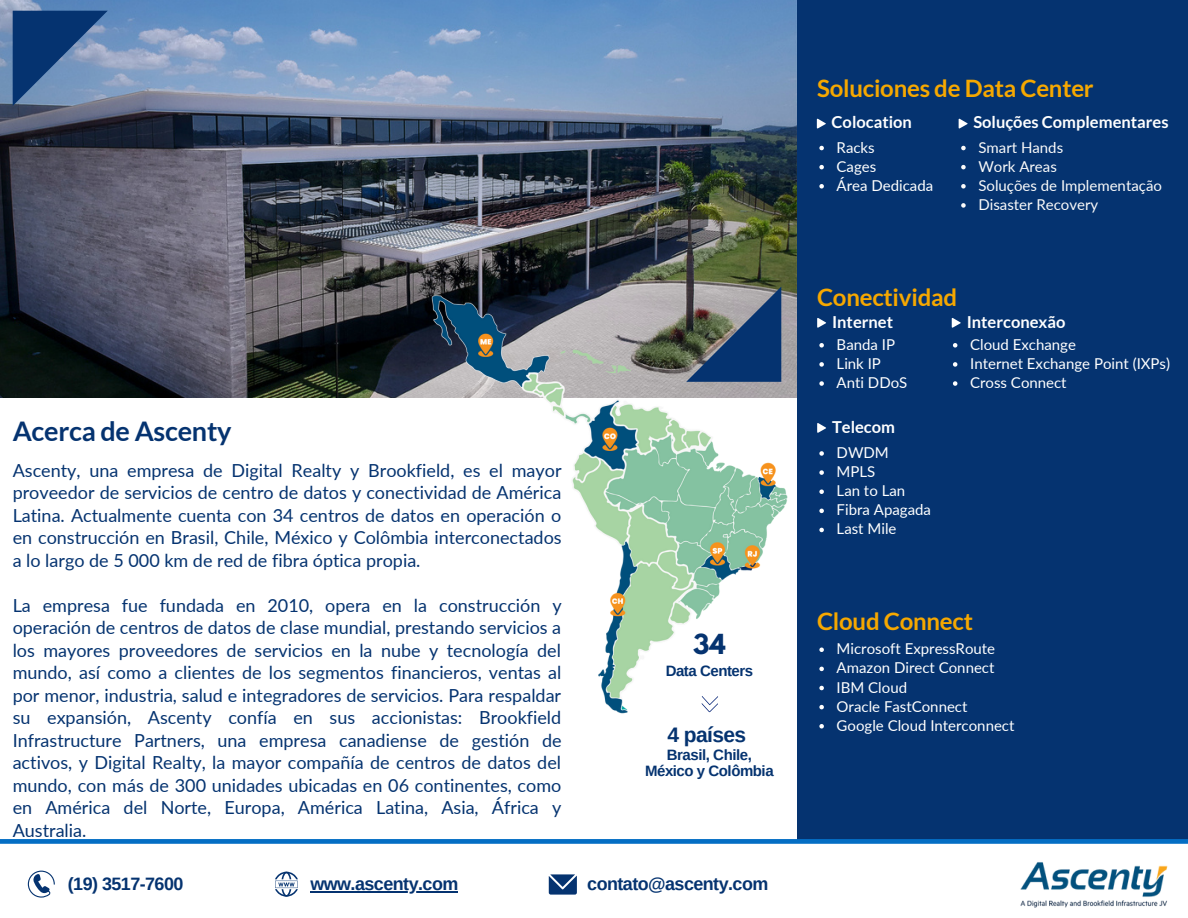
<style>
.page{position:relative;width:1188px;height:918px;background:#fff}
.page>*{position:absolute;margin:0;border:0;box-sizing:border-box;transform-origin:0 0}
.t1{font:700 27px "Lato";letter-spacing:-.01em;color:#053370}
.t2{font:700 24.45px "League Spartan";color:#053370}
.t3{font:700 24px "Lato";letter-spacing:-.01em;color:#f6a800}
.t4{font:700 21px "Arimo";letter-spacing:-.03em;color:#053370}
.t5{font:18px/22.5px "Lato";color:#053370;text-align:justify}
.t6{font:700 18px "Arimo";letter-spacing:-.03em;color:#053370}
.t7{font:700 16.5px "Lato";color:#fff}
.t8{font:15px "Lato";color:#fff}
.t9{font:15px "Lato";color:#fafafa}
.t10{font:700 15px/16.4px "Arimo";letter-spacing:-.03em;color:#053370;text-align:center}
</style>
<div class="page">
<img style="left:0;top:0;width:796px;height:397px">
<div style="left:797px;top:0;width:391px;height:842px;background:#053370"></div>
<svg style="left:0;top:839px;width:1188px;height:5px;background:#0f74c6"></svg>
<svg style="left:819px;top:146px;width:5px;height:4px"></svg>
<svg style="left:819px;top:165px;width:5px;height:4px"></svg>
<svg style="left:819px;top:184px;width:5px;height:5px"></svg>
<svg style="left:961px;top:146px;width:5px;height:4px"></svg>
<svg style="left:961px;top:165px;width:5px;height:4px"></svg>
<svg style="left:961px;top:184px;width:5px;height:5px"></svg>
<svg style="left:961px;top:203px;width:5px;height:5px"></svg>
<svg style="left:817px;top:119px;width:9px;height:10px"></svg>
<svg style="left:959px;top:119px;width:9px;height:10px"></svg>
<svg style="left:953px;top:343px;width:4px;height:5px"></svg>
<svg style="left:953px;top:362px;width:4px;height:5px"></svg>
<svg style="left:953px;top:381px;width:4px;height:5px"></svg>
<svg style="left:952px;top:318px;width:9px;height:10px"></svg>
<img style="left:395px;top:283px;width:431px;height:431px">
<svg style="left:819px;top:648px;width:5px;height:4px"></svg>
<svg style="left:819px;top:667px;width:5px;height:4px"></svg>
<svg style="left:819px;top:686px;width:5px;height:4px"></svg>
<svg style="left:819px;top:705px;width:5px;height:4px"></svg>
<svg style="left:819px;top:724px;width:5px;height:5px"></svg>
<svg style="left:701px;top:696px;width:17px;height:17px"></svg>
<svg style="left:275px;top:872px;width:23px;height:25px"></svg>
<hr style="left:310px;top:891px;width:148px;height:2px;background:#053370">
<svg style="left:28px;top:871px;width:27px;height:27px"></svg>
<svg style="left:549px;top:874px;width:28px;height:21px"></svg>
<img style="left:1020px;top:862px;width:147px;height:46px">
<svg style="left:13px;top:11px;width:95px;height:95px;background:#416696"></svg>
<p class="t3" style="left:817px;top:73px;width:278px">Soluciones de Data Center</p>
<p class="t7" style="left:832px;top:112px;width:82px">Colocation</p>
<p class="t7" style="left:973px;top:112px;width:197px">Soluções Complementares</p>
<p class="t8" style="left:837px;top:138px;width:40px">Racks</p>
<p class="t8" style="left:837px;top:157px;width:41px">Cages</p>
<p class="t8" style="left:837px;top:176px;width:98px">Área Dedicada</p>
<p class="t9" style="left:978px;top:138px;width:86px">Smart Hands</p>
<p class="t9" style="left:978px;top:157px;width:80px">Work Areas</p>
<p class="t9" style="left:978px;top:176px;width:185px">Soluções de Implementação</p>
<p class="t9" style="left:978px;top:195px;width:121px">Disaster Recovery</p>
<p class="t3" style="left:817px;top:282px;width:142px">Conectividad</p>
<p class="t7" style="left:832px;top:311px;width:63px">Internet</p>
<p class="t8" style="left:837px;top:335px;width:60px">Banda IP</p>
<p class="t8" style="left:837px;top:354px;width:46px">Link IP</p>
<p class="t8" style="left:837px;top:373px;width:72px">Anti DDoS</p>
<p class="t7" style="left:967px;top:311px;width:100px">Interconexão</p>
<p class="t8" style="left:970px;top:335px;width:107px">Cloud Exchange</p>
<p class="t8" style="left:970px;top:354px;width:201px">Internet Exchange Point (IXPs)</p>
<p class="t8" style="left:970px;top:373px;width:98px">Cross Connect</p>
<p class="t1" style="left:13px;top:414px;width:220px">Acerca de Ascenty</p>
<p class="t7" style="left:832px;top:416px;width:65px">Telecom</p>
<p class="t8" style="left:837px;top:443px;width:54px">DWDM</p>
<p class="t8" style="left:837px;top:462px;width:40px">MPLS</p>
<p class="t8" style="left:837px;top:481px;width:70px">Lan to Lan</p>
<p class="t8" style="left:837px;top:501px;width:96px">Fibra Apagada</p>
<p class="t8" style="left:837px;top:520px;width:61px">Last Mile</p>
<p class="t5" style="left:13px;top:458px;width:551px">Ascenty, una empresa de Digital Realty y Brookfield, es el mayor proveedor de servicios de centro de datos y conectividad de América Latina. Actualmente cuenta con 34 centros de datos en operación o en construcción en Brasil, Chile, México y Colômbia interconectados a lo largo de 5 000 km de red de fibra óptica propia.</p>
<p class="t5" style="left:13px;top:593px;width:551px">La empresa fue fundada en 2010, opera en la construcción y operación de centros de datos de clase mundial, prestando servicios a los mayores proveedores de servicios en la nube y tecnología del mundo, así como a clientes de los segmentos financieros, ventas al por menor, industria, salud e integradores de servicios. Para respaldar su expansión, Ascenty confía en sus accionistas: Brookfield Infrastructure Partners, una empresa canadiense de gestión de activos, y Digital Realty, la mayor compañía de centros de datos del mundo, con más de 300 unidades ubicadas en 06 continentes, como en América del Norte, Europa, América Latina, Asia, África y Australia.</p>
<p class="t3" style="left:817px;top:606px;width:157px">Cloud Connect</p>
<p class="t8" style="left:837px;top:639px;width:160px">Microsoft ExpressRoute</p>
<p class="t8" style="left:837px;top:659px;width:159px">Amazon Direct Connect</p>
<p class="t8" style="left:837px;top:678px;width:72px">IBM Cloud</p>
<p class="t8" style="left:837px;top:697px;width:132px">Oracle FastConnect</p>
<p class="t8" style="left:837px;top:716px;width:179px">Google Cloud Interconnect</p>
<p class="t2" style="left:693px;top:632px;width:34px">34</p>
<p class="t10" style="left:666px;top:663px;width:89px">Data Centers</p>
<p class="t4" style="left:668px;top:723px;width:80px">4 países</p>
<p class="t10" style="left:645px;top:746px;width:130px">Brasil, Chile,<br>México y Colômbia</p>
<p class="t6" style="left:68px;top:874px;width:117px">(19) 3517-7600</p>
<p class="t6" style="left:310px;top:874px;width:149px">www.ascenty.com</p>
<p class="t6" style="left:587px;top:874px;width:183px">contato@ascenty.com</p>
</div>
